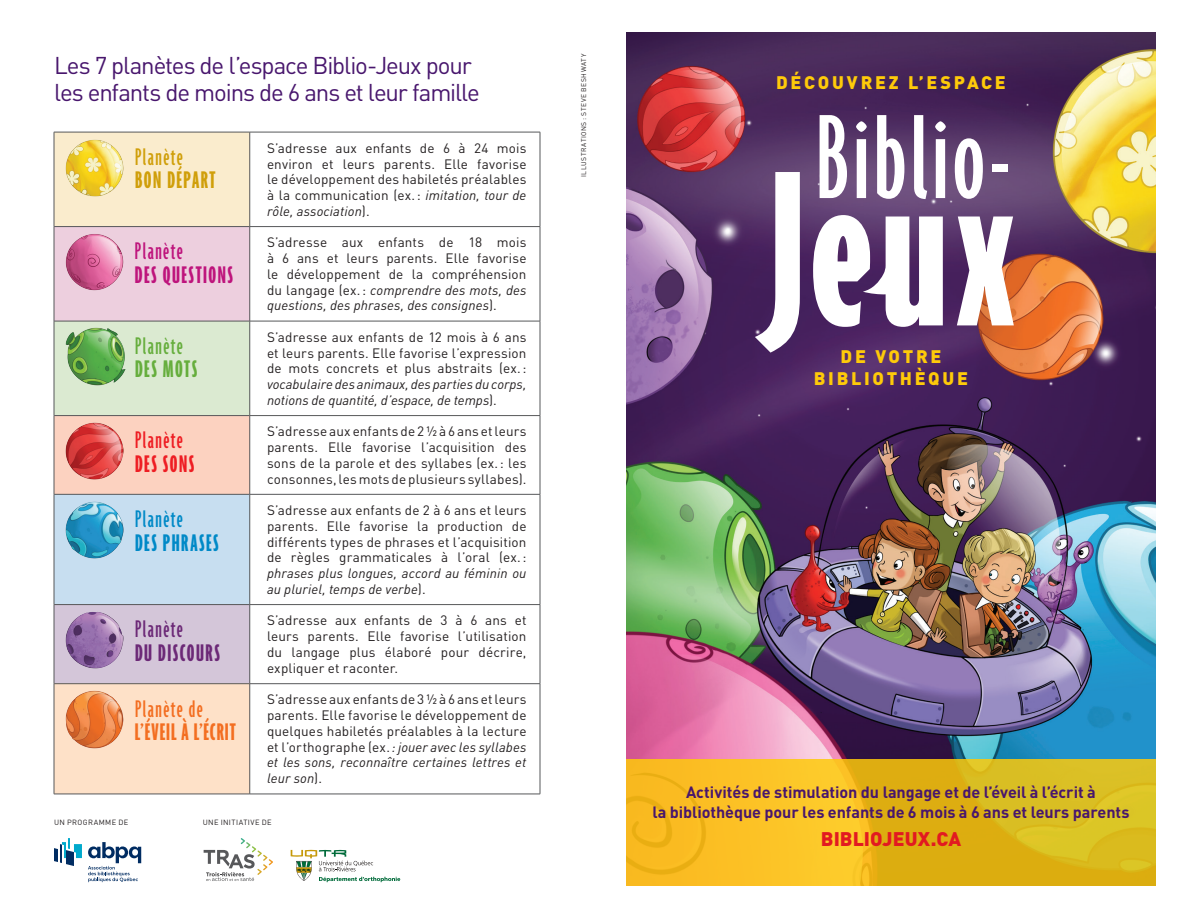
<style>
.page{position:relative;width:1188px;height:918px;background:#fff}
.page>*{position:absolute;margin:0;border:0;box-sizing:border-box;transform-origin:0 0}
.t1{font:700 ultra-condensed 26.1px "Agenda";letter-spacing:.04em;color:#f36e21}
.t2{font:700 ultra-condensed 26.1px "Agenda";letter-spacing:.06em;color:#be147c}
.t3{font:700 ultra-condensed 26.1px "Agenda";letter-spacing:.06em;color:#0089c7}
.t4{font:700 ultra-condensed 26.1px "Agenda";letter-spacing:.055em;color:#6c2977}
.t5{font:700 ultra-condensed 26.1px "Agenda";letter-spacing:.06em;color:#d09f0a}
.t6{font:500 ultra-condensed 26.1px "Agenda";letter-spacing:.055em;color:#f36e21}
.t7{font:500 ultra-condensed 26.1px "Agenda";letter-spacing:.055em;color:#d09f0a}
.t8{font:500 ultra-condensed 26.1px "Agenda";letter-spacing:.055em;color:#be147c}
.t9{font:500 ultra-condensed 26.1px "Agenda";letter-spacing:.055em;color:#66ae3d}
.t10{font:700 ultra-condensed 26.1px "Agenda";letter-spacing:.055em;color:#66ae3d}
.t11{font:500 ultra-condensed 26.1px "Agenda";letter-spacing:.055em;color:#ee1d23}
.t12{font:700 ultra-condensed 26.1px "Agenda";letter-spacing:.055em;color:#ee1d23}
.t13{font:500 ultra-condensed 26.1px "Agenda";letter-spacing:.055em;color:#0089c7}
.t14{font:500 ultra-condensed 26.1px "Agenda";letter-spacing:.055em;color:#6c2977}
.t15{font:24px/27px "DIN";letter-spacing:-.045em;color:#48166d}
.t16{font:900 19.5px "DIN";letter-spacing:.005em;color:#e21a21}
.t17{font:900 18px/22.5px "DIN";letter-spacing:.15em;color:#feca0a;text-align:center}
.t18{font:700 16.2px/19.5px "DIN";letter-spacing:-.005em;color:#48166d;text-align:center}
.t19{font:13.5px/15.8px "DIN";letter-spacing:.01em;color:#231f20;text-align:justify}
.t20{font:italic 13.5px/15.8px "DIN";color:#231f20}
.t21{font:7.5px "DIN";letter-spacing:.05em;color:#231f20}
.t22{font:6.75px "DIN";letter-spacing:.08em;color:#231f20}
.s1{font-style:italic}
.s2{font-style:normal}
</style>
<div class="page">
<img style="left:626px;top:32px;width:530px;height:727px">
<svg style="left:820px;top:115px;width:27px;height:83px"></svg>
<svg style="left:856px;top:121px;width:11px;height:77px"></svg>
<svg style="left:877px;top:115px;width:27px;height:84px"></svg>
<svg style="left:914px;top:115px;width:13px;height:84px"></svg>
<svg style="left:935px;top:121px;width:11px;height:77px"></svg>
<svg style="left:955px;top:138px;width:28px;height:61px"></svg>
<div style="left:992px;top:165px;width:15px;height:7px;background:#fff"></div>
<svg style="left:813px;top:215px;width:130px;height:112px"></svg>
<svg style="left:957px;top:217px;width:57px;height:108px"></svg>
<svg style="left:755px;top:172px;width:45px;height:181px"></svg>
<svg style="left:626px;top:759px;width:530px;height:127px;background:#e9ba1e"></svg>
<div style="left:54px;top:132px;width:196px;height:95px;background:#faeccd"></div>
<div style="left:54px;top:227px;width:196px;height:94px;background:#edcfde"></div>
<div style="left:54px;top:321px;width:196px;height:95px;background:#dbead1"></div>
<div style="left:54px;top:416px;width:196px;height:78px;background:#fcd2c0"></div>
<div style="left:54px;top:494px;width:196px;height:111px;background:#c7def0"></div>
<div style="left:54px;top:605px;width:196px;height:79px;background:#d4c6d9"></div>
<div style="left:54px;top:684px;width:196px;height:110px;background:#fee1c8"></div>
<hr style="left:54px;top:132px;width:196px;height:1px;background:#57585a">
<hr style="left:250px;top:132px;width:290px;height:1px;background:#57585a">
<hr style="left:540px;top:132px;width:1px;height:94px;background:#57585a">
<hr style="left:54px;top:226px;width:196px;height:1px;background:#57585a">
<hr style="left:250px;top:226px;width:290px;height:1px;background:#57585a">
<hr style="left:540px;top:227px;width:1px;height:94px;background:#57585a">
<hr style="left:54px;top:321px;width:196px;height:1px;background:#57585a">
<hr style="left:250px;top:321px;width:290px;height:1px;background:#57585a">
<hr style="left:540px;top:321px;width:1px;height:94px;background:#57585a">
<hr style="left:54px;top:415px;width:196px;height:1px;background:#57585a">
<hr style="left:250px;top:415px;width:290px;height:1px;background:#57585a">
<hr style="left:540px;top:416px;width:1px;height:78px;background:#57585a">
<hr style="left:54px;top:494px;width:196px;height:1px;background:#57585a">
<hr style="left:250px;top:494px;width:290px;height:1px;background:#57585a">
<hr style="left:540px;top:495px;width:1px;height:109px;background:#57585a">
<hr style="left:54px;top:604px;width:196px;height:1px;background:#57585a">
<hr style="left:250px;top:604px;width:290px;height:1px;background:#57585a">
<hr style="left:540px;top:605px;width:1px;height:79px;background:#57585a">
<hr style="left:54px;top:683px;width:196px;height:1px;background:#57585a">
<hr style="left:250px;top:683px;width:290px;height:1px;background:#57585a">
<hr style="left:540px;top:684px;width:1px;height:110px;background:#57585a">
<hr style="left:54px;top:794px;width:196px;height:1px;background:#57585a">
<hr style="left:250px;top:794px;width:290px;height:1px;background:#57585a">
<hr style="left:54px;top:132px;width:1px;height:95px;background:#57585a">
<hr style="left:249px;top:132px;width:1px;height:94px;background:#57585a">
<hr style="left:54px;top:227px;width:1px;height:94px;background:#57585a">
<hr style="left:249px;top:227px;width:1px;height:94px;background:#57585a">
<hr style="left:54px;top:321px;width:1px;height:95px;background:#57585a">
<hr style="left:249px;top:321px;width:1px;height:94px;background:#57585a">
<hr style="left:54px;top:416px;width:1px;height:78px;background:#57585a">
<hr style="left:249px;top:416px;width:1px;height:78px;background:#57585a">
<hr style="left:54px;top:494px;width:1px;height:111px;background:#57585a">
<hr style="left:249px;top:495px;width:1px;height:109px;background:#57585a">
<hr style="left:54px;top:605px;width:1px;height:79px;background:#57585a">
<hr style="left:249px;top:605px;width:1px;height:79px;background:#57585a">
<hr style="left:54px;top:684px;width:1px;height:110px;background:#57585a">
<hr style="left:249px;top:684px;width:1px;height:110px;background:#57585a">
<img style="left:66px;top:139px;width:57px;height:58px">
<img style="left:66px;top:234px;width:57px;height:57px">
<img style="left:66px;top:328px;width:60px;height:57px">
<img style="left:66px;top:423px;width:57px;height:57px">
<img style="left:66px;top:501px;width:57px;height:57px">
<img style="left:66px;top:612px;width:57px;height:57px">
<img style="left:66px;top:691px;width:57px;height:57px">
<svg style="left:204px;top:838px;width:69px;height:43px"></svg>
<svg style="left:291px;top:850px;width:109px;height:32px"></svg>
<svg style="left:88px;top:842px;width:53px;height:40px"></svg>
<svg style="left:54px;top:838px;width:28px;height:28px"></svg>
<h2 class="t15" style="left:54px;top:51px;width:427px">Les 7 planètes de l’espace Biblio-Jeux pour les enfants de moins de 6 ans et leur famille</h2>
<h1 class="t7" style="left:135px;top:143px;width:50px">Planète</h1>
<h1 class="t5" style="left:135px;top:166px;width:82px">BON DÉPART</h1>
<p class="t19" style="left:267px;top:140px;width:261px">S’adresse aux enfants de 6 à 24 mois environ et leurs parents. Elle favorise le développement des habiletés préalables à la communication (ex.: <span class="s1">imitation, tour de rôle, association</span>).</p>
<h1 class="t8" style="left:135px;top:237px;width:49px">Planète</h1>
<h1 class="t2" style="left:135px;top:260px;width:100px">DES QUESTIONS</h1>
<p class="t19" style="left:267px;top:234px;width:261px">S’adresse aux enfants de 18 mois à 6 ans et leurs parents. Elle favorise le développement de la compréhension du langage (ex.: <span class="s1">comprendre des mots, des questions, des phrases, des consignes</span>).</p>
<h1 class="t9" style="left:135px;top:332px;width:49px">Planète</h1>
<h1 class="t10" style="left:135px;top:355px;width:64px">DES MOTS</h1>
<p class="t19" style="left:267px;top:329px;width:261px">S’adresse aux enfants de 12 mois à 6 ans et leurs parents. Elle favorise l’expression de mots concrets et plus abstraits (ex.:</p>
<p class="t20" style="left:267px;top:376px;width:261px">vocabulaire des animaux, des parties du corps, notions de quantité, d’espace, de temps<span class="s2">).</span></p>
<h1 class="t11" style="left:135px;top:426px;width:49px">Planète</h1>
<h1 class="t12" style="left:135px;top:449px;width:61px">DES SONS</h1>
<p class="t19" style="left:267px;top:423px;width:261px">S’adresse aux enfants de 2 ½ à 6 ans et leurs parents. Elle favorise l’acquisition des sons de la parole et des syllabes (ex.: les consonnes, les mots de plusieurs syllabes).</p>
<h1 class="t13" style="left:135px;top:505px;width:49px">Planète</h1>
<h1 class="t3" style="left:135px;top:528px;width:85px">DES PHRASES</h1>
<p class="t19" style="left:267px;top:502px;width:261px">S’adresse aux enfants de 2 à 6 ans et leurs parents. Elle favorise la production de différents types de phrases et l’acquisition de règles grammaticales à l’oral (ex.:</p>
<p class="t20" style="left:267px;top:565px;width:261px">phrases plus longues, accord au féminin ou au pluriel, temps de verbe<span class="s2">).</span></p>
<h1 class="t14" style="left:135px;top:615px;width:50px">Planète</h1>
<h1 class="t4" style="left:135px;top:638px;width:86px">DU DISCOURS</h1>
<p class="t19" style="left:267px;top:612px;width:261px">S’adresse aux enfants de 3 à 6 ans et leurs parents. Elle favorise l’utilisation du langage plus élaboré pour décrire, expliquer et raconter.</p>
<h1 class="t6" style="left:135px;top:694px;width:69px">Planète de</h1>
<h1 class="t1" style="left:135px;top:717px;width:102px">L’ÉVEIL À L’ÉCRIT</h1>
<p class="t19" style="left:267px;top:691px;width:261px">S’adresse aux enfants de 3 ½ à 6 ans et leurs parents. Elle favorise le développement de quelques habiletés préalables à la lecture et l’orthographe (ex.<span class="s1">: jouer avec les syllabes et les sons, reconnaître certaines lettres et leur son</span>).</p>
<p class="t21" style="left:54px;top:818px;width:76px">UN PROGRAMME DE</p>
<p class="t21" style="left:203px;top:818px;width:70px">UNE INITIATIVE DE</p>
<p class="t22" style="left:580px;top:177px;width:124px;rotate:-90deg">ILLUSTRATIONS : STEVE BESHWATY</p>
<h3 class="t17" style="left:776px;top:71px;width:231px">DÉCOUVREZ L’ESPACE</h3>
<h3 class="t17" style="left:814px;top:344px;width:156px">DE VOTRE<br>BIBLIOTHÈQUE</h3>
<p class="t18" style="left:652px;top:782px;width:479px">Activités de stimulation du langage et de l’éveil à l’écrit à<br>la bibliothèque pour les enfants de 6 mois à 6 ans et leurs parents</p>
<h3 class="t16" style="left:821px;top:826px;width:142px">BIBLIOJEUX.CA</h3>
</div>
